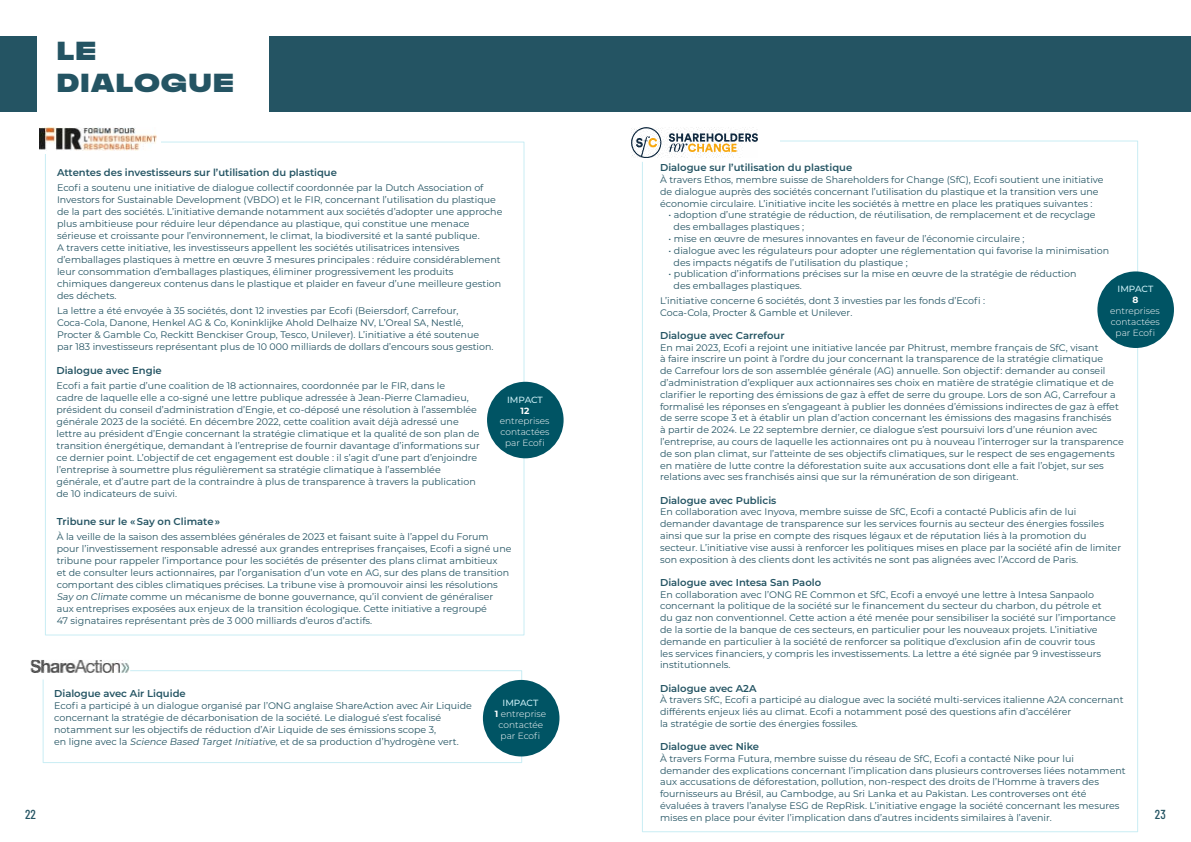
<style>
.page{position:relative;width:1191px;height:842px;background:#fff}
.page>*{position:absolute;margin:0;border:0;box-sizing:border-box;transform-origin:0 0}
.t1{font:26px/31.2px "Rifton Norm";letter-spacing:.05em;color:#245463}
.t2{font:500 13px "Barlow Condensed";color:#245463}
.t3{font:600 10px "Montserrat";color:#245463}
.t4{font:9.5px/11.8px "Montserrat";color:#245463}
.t5{font:300 9px/10.8px "Montserrat";color:#fff;text-align:center}
.t6{font:500 9px "Montserrat";letter-spacing:-.01em;color:#c9edf4}
.t7{font:700 9px "Montserrat";color:#fff}
.s1{font-style:italic}
.s2{font-weight:500;color:#c9edf4}
.s3{font-weight:700}
</style>
<div class="page">
<img style="left:39px;top:128px;width:117px;height:22px">
<div style="left:487px;top:382px;width:76px;height:76px;background:#005464;border-radius:50%"></div>
<div style="left:43px;top:670px;width:479px;height:93px;border:1px solid #c9edf4"></div>
<div style="left:483px;top:680px;width:76px;height:76px;background:#005464;border-radius:50%"></div>
<div style="left:31px;top:659px;width:99px;height:20px;background:#fff"></div>
<img style="left:32px;top:661px;width:96px;height:12px">
<div style="left:30px;top:659px;width:100px;height:20px;border:1px solid #fff"></div>
<div style="left:1097px;top:271px;width:77px;height:77px;background:#005464;border-radius:50%"></div>
<img style="left:632px;top:127px;width:126px;height:30px">
<div style="left:0;top:36px;width:36px;height:75px;background:#245463"></div>
<div style="left:269px;top:36px;width:922px;height:75px;background:#245463"></div>
<h1 class="t1" style="left:57px;top:36px;width:179px">le<br>DIALOGUE</h1>
<p class="t3" style="left:660px;top:161px;width:194px">Dialogue sur l’utilisation du plastique</p>
<p class="t4" style="left:660px;top:173px;width:445px">À travers Ethos, membre suisse de Shareholders for Change (SfC), Ecofi soutient une initiative de dialogue auprès des sociétés concernant l’utilisation du plastique et la transition vers une économie circulaire. L’initiative incite les sociétés à mettre en place les pratiques suivantes :</p>
<p class="t4" style="left:673px;top:209px;width:423px;text-indent:-5px">• adoption d’une stratégie de réduction, de réutilisation, de remplacement et de recyclage des emballages plastiques ;</p>
<p class="t4" style="left:668px;top:232px;width:357px">• mise en œuvre de mesures innovantes en faveur de l’économie circulaire ;</p>
<p class="t4" style="left:673px;top:244px;width:437px;text-indent:-5px">• dialogue avec les régulateurs pour adopter une réglementation qui favorise la minimisation des impacts négatifs de l’utilisation du plastique ;</p>
<p class="t4" style="left:673px;top:268px;width:404px;text-indent:-5px">• publication d’informations précises sur la mise en œuvre de la stratégie de réduction des emballages plastiques.</p>
<p class="t4" style="left:660px;top:294px;width:326px">L’initiative concerne 6 sociétés, dont 3 investies par les fonds d’Ecofi :<br>Coca-Cola, Procter &amp; Gamble et Unilever.</p>
<p class="t3" style="left:660px;top:328px;width:126px">Dialogue avec Carrefour</p>
<p class="t4" style="left:660px;top:341px;width:465px">En mai 2023, Ecofi a rejoint une initiative lancée par Phitrust, membre français de SfC, visant<br>à faire inscrire un point à l’ordre du jour concernant la transparence de la stratégie climatique<br>de Carrefour lors de son assemblée générale (AG) annuelle. Son objectif : demander au conseil d’administration d’expliquer aux actionnaires ses choix en matière de stratégie climatique et de clarifier le reporting des émissions de gaz à effet de serre du groupe. Lors de son AG, Carrefour a formalisé les réponses en s’engageant à publier les données d’émissions indirectes de gaz à effet de serre scope 3 et à établir un plan d’action concernant les émissions des magasins franchisés<br>à partir de 2024. Le 22 septembre dernier, ce dialogue s’est poursuivi lors d’une réunion avec l’entreprise, au cours de laquelle les actionnaires ont pu à nouveau l’interroger sur la transparence de son plan climat, sur l’atteinte de ses objectifs climatiques, sur le respect de ses engagements en matière de lutte contre la déforestation suite aux accusations dont elle a fait l’objet, sur ses relations avec ses franchisés ainsi que sur la rémunération de son dirigeant.</p>
<p class="t3" style="left:660px;top:493px;width:118px">Dialogue avec Publicis</p>
<p class="t4" style="left:660px;top:506px;width:462px">En collaboration avec Inyova, membre suisse de SfC, Ecofi a contacté Publicis afin de lui demander davantage de transparence sur les services fournis au secteur des énergies fossiles ainsi que sur la prise en compte des risques légaux et de réputation liés à la promotion du secteur. L’initiative vise aussi à renforcer les politiques mises en place par la société afin de limiter son exposition à des clients dont les activités ne sont pas alignées avec l’Accord de Paris.</p>
<p class="t3" style="left:660px;top:575px;width:162px">Dialogue avec Intesa San Paolo</p>
<p class="t4" style="left:660px;top:588px;width:457px">En collaboration avec l’ONG RE Common et SfC, Ecofi a envoyé une lettre à Intesa Sanpaolo concernant la politique de la société sur le financement du secteur du charbon, du pétrole et du gaz non conventionnel. Cette action a été menée pour sensibiliser la société sur l’importance de la sortie de la banque de ces secteurs, en particulier pour les nouveaux projets. L’initiative demande en particulier à la société de renforcer sa politique d’exclusion afin de couvrir tous<br>les services financiers, y compris les investissements. La lettre a été signée par 9 investisseurs institutionnels.</p>
<p class="t3" style="left:660px;top:681px;width:98px">Dialogue avec A2A</p>
<p class="t4" style="left:660px;top:694px;width:465px">À travers SfC, Ecofi a participé au dialogue avec la société multi-services italienne A2A concernant différents enjeux liés au climat. Ecofi a notamment posé des questions afin d’accélérer<br>la stratégie de sortie des énergies fossiles.</p>
<p class="t3" style="left:660px;top:739px;width:101px">Dialogue avec Nike</p>
<p class="t4" style="left:660px;top:752px;width:467px">À travers Forma Futura, membre suisse du réseau de SfC, Ecofi a contacté Nike pour lui demander des explications concernant l’implication dans plusieurs controverses liées notamment aux accusations de déforestation, pollution, non-respect des droits de l’Homme à travers des fournisseurs au Brésil, au Cambodge, au Sri Lanka et au Pakistan. Les controverses ont été évaluées à travers l’analyse ESG de RepRisk. L’initiative engage la société concernant les mesures mises en place pour éviter l’implication dans d’autres incidents similaires à l’avenir.</p>
<p class="t3" style="left:57px;top:166px;width:281px">Attentes des investisseurs sur l’utilisation du plastique</p>
<p class="t4" style="left:57px;top:181px;width:447px">Ecofi a soutenu une initiative de dialogue collectif coordonnée par la Dutch Association of Investors for Sustainable Development (VBDO) et le FIR, concernant l’utilisation du plastique de la part des sociétés. L’initiative demande notamment aux sociétés d’adopter une approche plus ambitieuse pour réduire leur dépendance au plastique, qui constitue une menace sérieuse et croissante pour l’environnement, le climat, la biodiversité et la santé publique.<br>A travers cette initiative, les investisseurs appellent les sociétés utilisatrices intensives d’emballages plastiques à mettre en œuvre 3 mesures principales : réduire considérablement leur consommation d’emballages plastiques, éliminer progressivement les produits chimiques dangereux contenus dans le plastique et plaider en faveur d’une meilleure gestion des déchets.</p>
<p class="t4" style="left:57px;top:304px;width:438px">La lettre a été envoyée à 35 sociétés, dont 12 investies par Ecofi (Beiersdorf, Carrefour, Coca-Cola, Danone, Henkel AG &amp; Co, Koninklijke Ahold Delhaize NV, L’Oreal SA, Nestlé, Procter &amp; Gamble Co, Reckitt Benckiser Group, Tesco, Unilever). L’initiative a été soutenue par 183 investisseurs représentant plus de 10 000 milliards de dollars d’encours sous gestion.</p>
<p class="t6" style="left:1117px;top:283px;width:37px">IMPACT</p>
<p class="t7" style="left:1132px;top:294px;width:7px">8</p>
<p class="t5" style="left:1110px;top:305px;width:51px">entreprises contactées par Ecofi</p>
<p class="t3" style="left:56px;top:364px;width:107px">Dialogue avec Engie</p>
<p class="t4" style="left:56px;top:380px;width:425px">Ecofi a fait partie d’une coalition de 18 actionnaires, coordonnée par le FIR, dans le<br>cadre de laquelle elle a co-signé une lettre publique adressée à Jean-Pierre Clamadieu, président du conseil d’administration d’Engie, et co-déposé une résolution à l’assemblée générale 2023 de la société. En décembre 2022, cette coalition avait déjà adressé une lettre au président d’Engie concernant la stratégie climatique et la qualité de son plan de transition énergétique, demandant à l’entreprise de fournir davantage d’informations sur ce dernier point. L’objectif de cet engagement est double : il s’agit d’une part d’enjoindre l’entreprise à soumettre plus régulièrement sa stratégie climatique à l’assemblée générale, et d’autre part de la contraindre à plus de transparence à travers la publication de 10 indicateurs de suivi.</p>
<p class="t3" style="left:57px;top:514px;width:165px">Tribune sur le « Say on Climate »</p>
<p class="t4" style="left:57px;top:530px;width:456px">À la veille de la saison des assemblées générales de 2023 et faisant suite à l’appel du Forum pour l’investissement responsable adressé aux grandes entreprises françaises, Ecofi a signé une tribune pour rappeler l’importance pour les sociétés de présenter des plans climat ambitieux<br>et de consulter leurs actionnaires, par l’organisation d’un vote en AG, sur des plans de transition comportant des cibles climatiques précises. La tribune vise à promouvoir ainsi les résolutions Say on Climate comme un mécanisme de bonne gouvernance, qu’il convient de généraliser aux entreprises exposées aux enjeux de la transition écologique. Cette initiative a regroupé<br>47 signataires représentant près de 3 000 milliards d’euros d’actifs.</p>
<p class="t6" style="left:507px;top:393px;width:37px">IMPACT</p>
<p class="t7" style="left:520px;top:404px;width:10px">12</p>
<p class="t5" style="left:500px;top:415px;width:51px">entreprises contactées par Ecofi</p>
<p class="t3" style="left:54px;top:686px;width:133px">Dialogue avec Air Liquide</p>
<p class="t4" style="left:54px;top:699px;width:419px">Ecofi a participé à un dialogue organisé par l’ONG anglaise ShareAction avec Air Liquide concernant la stratégie de décarbonisation de la société. Le dialogué s’est focalisé notamment sur les objectifs de réduction d’Air Liquide de ses émissions scope 3,<br>en ligne avec la <span class="s1">Science Based TargetInitiative</span>, et de sa production d’hydrogène vert.</p>
<p class="t5" style="left:495px;top:697px;width:53px"><span class="s2">IMPACT<br></span><span class="s3">1</span> entreprise contactée par Ecofi</p>
<h2 class="t2" style="left:25px;top:805px;width:12px">22</h2>
<h2 class="t2" style="left:1155px;top:805px;width:12px">23</h2>
</div>
